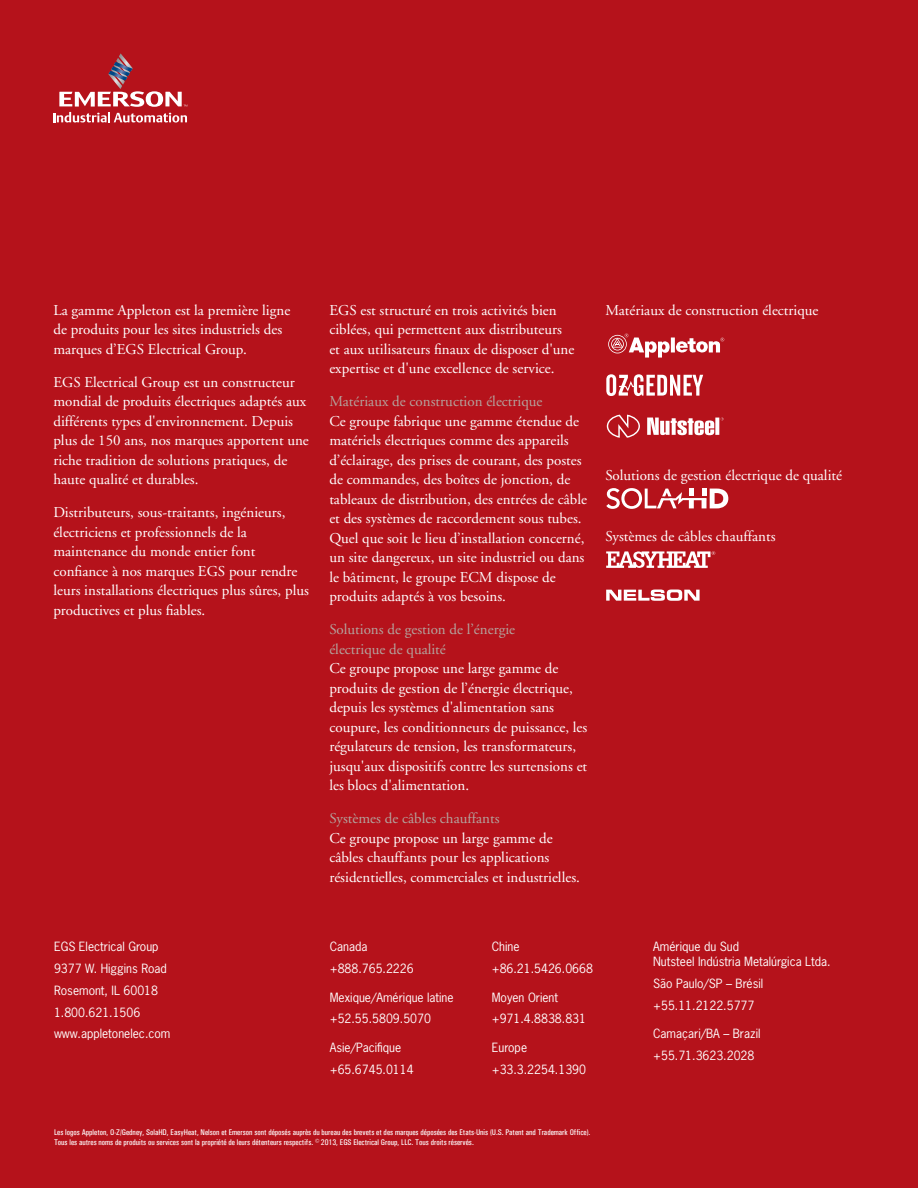
<style>
.page{position:relative;width:918px;height:1188px;background:#b5121b}
.page>*{position:absolute;margin:0;border:0;box-sizing:border-box;transform-origin:0 0}
.t1{font:15px/19.5px "Adobe Garamond";color:#fff}
.t2{font:15px/19.5px "Adobe Garamond";color:#b4a49e}
.t3{font:12px/21.8px "News Gothic Std";color:#fff}
.t4{font:500 condensed 8.25px/9.8px "Univers";color:#fff}
</style>
<div class="page">
<svg style="left:53px;top:53px;width:134px;height:70px"></svg>
<svg style="left:671px;top:338px;width:4px;height:14px"></svg>
<svg style="left:676px;top:338px;width:48px;height:15px"></svg>
<svg style="left:608px;top:334px;width:62px;height:24px"></svg>
<svg style="left:606px;top:590px;width:94px;height:11px"></svg>
<svg style="left:606px;top:551px;width:109px;height:17px"></svg>
<svg style="left:606px;top:488px;width:122px;height:21px"></svg>
<svg style="left:606px;top:374px;width:97px;height:22px"></svg>
<svg style="left:607px;top:415px;width:117px;height:23px"></svg>
<p class="t1" style="left:53px;top:300px;width:238px">La gamme Appleton est la première ligne de produits pour les sites industriels des marques d’EGS Electrical Group.</p>
<p class="t1" style="left:53px;top:372px;width:257px">EGS Electrical Group est un constructeur mondial de produits électriques adaptés aux différents types d'environnement. Depuis plus de 150 ans, nos marques apportent une riche tradition de solutions pratiques, de haute qualité et durables.</p>
<p class="t1" style="left:53px;top:503px;width:257px">Distributeurs, sous-traitants, ingénieurs, électriciens et professionnels de la maintenance du monde entier font confiance à nos marques EGS pour rendre leurs installations électriques plus sûres, plus productives et plus fiables.</p>
<p class="t1" style="left:329px;top:300px;width:247px">EGS est structuré en trois activités bien ciblées, qui permettent aux distributeurs et aux utilisateurs finaux de disposer d'une expertise et d'une excellence de service.</p>
<p class="t2" style="left:329px;top:392px;width:215px">Matériaux de construction électrique</p>
<p class="t1" style="left:329px;top:411px;width:259px">Ce groupe fabrique une gamme étendue de matériels électriques comme des appareils d’éclairage, des prises de courant, des postes de commandes, des boîtes de jonction, de tableaux de distribution, des entrées de câble et des systèmes de raccordement sous tubes.<br>Quel que soit le lieu d’installation concerné, un site dangereux, un site industriel ou dans le bâtiment, le groupe ECM dispose de produits adaptés à vos besoins.</p>
<p class="t2" style="left:329px;top:620px;width:187px">Solutions de gestion de l’énergie électrique de qualité</p>
<p class="t1" style="left:329px;top:659px;width:259px">Ce groupe propose une large gamme de produits de gestion de l’énergie électrique, depuis les systèmes d'alimentation sans coupure, les conditionneurs de puissance, les régulateurs de tension, les transformateurs, jusqu'aux dispositifs contre les surtensions et les blocs d'alimentation.</p>
<p class="t2" style="left:329px;top:809px;width:172px">Systèmes de câbles chauffants</p>
<p class="t1" style="left:329px;top:828px;width:252px">Ce groupe propose un large gamme de câbles chauffants pour les applications résidentielles, commerciales et industrielles.</p>
<p class="t1" style="left:605px;top:300px;width:215px">Matériaux de construction électrique</p>
<p class="t1" style="left:605px;top:465px;width:238px">Solutions de gestion électrique de qualité</p>
<p class="t1" style="left:605px;top:527px;width:172px">Systèmes de câbles chauffants</p>
<p class="t3" style="left:54px;top:936px;width:118px">EGS Electrical Group<br>9377 W. Higgins Road<br>Rosemont, IL 60018<br>1.800.621.1506 www.appletonelec.com</p>
<p class="t3" style="left:330px;top:936px;width:85px">Canada +888.765.2226</p>
<p class="t3" style="left:330px;top:986px;width:125px">Mexique/Amérique latine +52.55.5809.5070</p>
<p class="t3" style="left:330px;top:1036px;width:85px">Asie/Pacifique +65.6745.0114</p>
<p class="t3" style="left:492px;top:936px;width:103px">Chine +86.21.5426.0668</p>
<p class="t3" style="left:492px;top:986px;width:96px">Moyen Orient +971.4.8838.831</p>
<p class="t3" style="left:492px;top:1036px;width:96px">Europe +33.3.2254.1390</p>
<p class="t4" style="left:54px;top:1128px;width:538px">Les logos Appleton, O-Z/Gedney, SolaHD, EasyHeat, Nelson et Emerson sont déposés auprès du bureau des brevets et des marques déposées des Etats-Unis (U.S. Patent and Trademark Office).<br>Tous les autres noms de produits ou services sont la propriété de leurs détenteurs respectifs. © 2013, EGS Electrical Group, LLC. Tous droits réservés.</p>
<p class="t3" style="left:653px;top:939px;width:179px;line-height:15px">Amérique du Sud<br>Nutsteel Indústria Metalúrgica Ltda.</p>
<p class="t3" style="left:653px;top:973px;width:112px">São Paulo/SP – Brésil +55.11.2122.5777</p>
<p class="t3" style="left:653px;top:1023px;width:109px">Camaçari/BA – Brazil +55.71.3623.2028</p>
</div>
